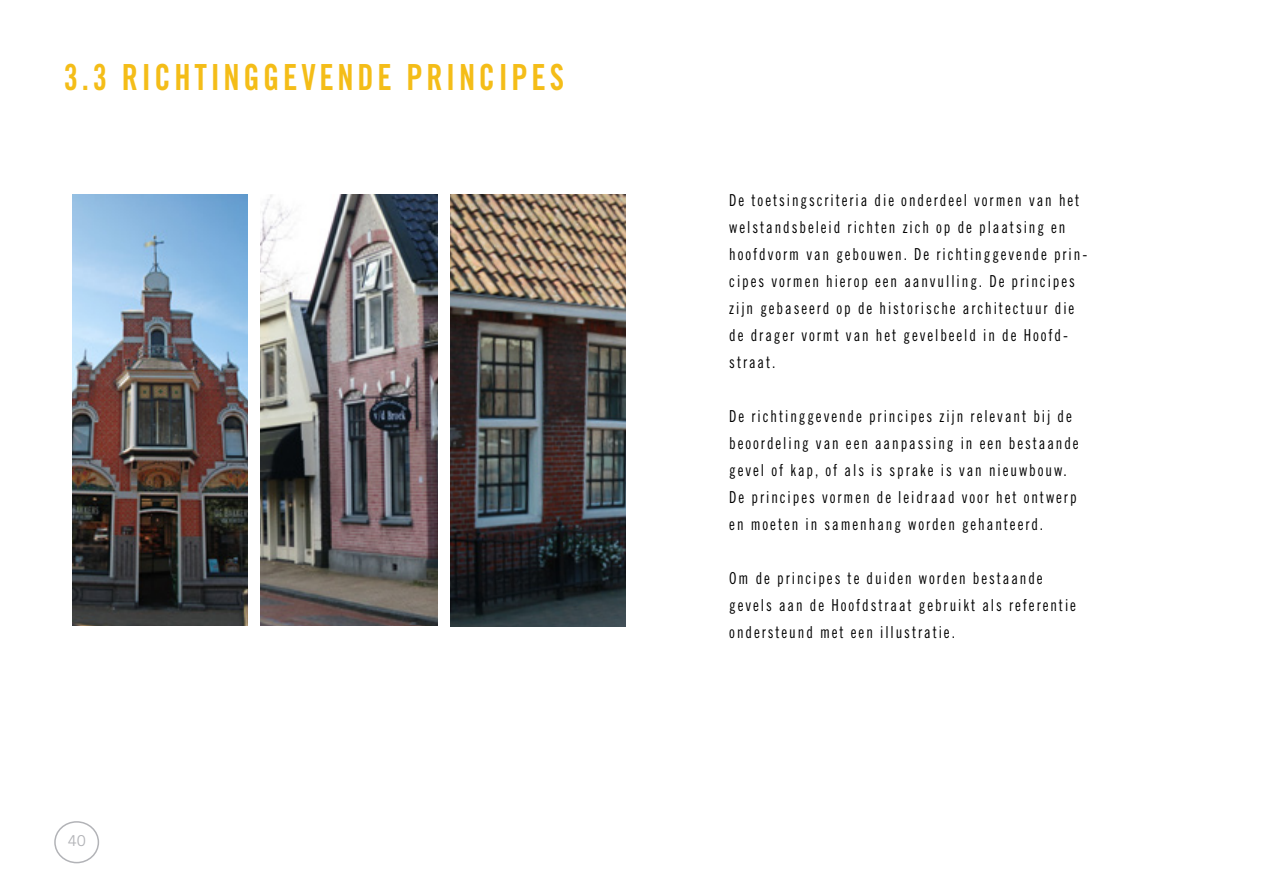
<style>
.page{position:relative;width:1263px;height:893px;background:#fff}
.page>*{position:absolute;margin:0;border:0;box-sizing:border-box;transform-origin:0 0}
.t1{font:36px "Trade Gothic LT Std Bd Cn 20";letter-spacing:.115em;color:#f4bd18;scale:.9 1}
.t2{font:16.5px/27px "Trade Gothic LT Std Cn 18";letter-spacing:.13em;color:#000001;scale:.9 1}
.t3{font:15px "Trade Gothic LT Std";color:#b2b3b7}
</style>
<div class="page">
<div style="left:54px;top:821px;width:45px;height:42px;border:2px solid #b2b3b7;border-radius:50%"></div>
<img style="left:73px;top:194px;width:175px;height:432px">
<img style="left:450px;top:195px;width:175px;height:431px">
<img style="left:260px;top:195px;width:177px;height:431px">
<p class="t1" style="left:64px;top:55px;width:557px">3.3 RICHTINGGEVENDE PRINCIPES</p>
<p class="t3" style="left:68px;top:831px;width:20px">40</p>
<p class="t2" style="left:729px;top:187px;width:399px">De toetsingscriteria die onderdeel vormen van het welstandsbeleid richten zich op de plaatsing en hoofdvorm van gebouwen. De richtinggevende prin&shy;cipes vormen hierop een aanvulling. De principes zijn gebaseerd op de historische architectuur die de drager vormt van het gevelbeeld in de Hoofd&shy;straat.</p>
<p class="t2" style="left:729px;top:403px;width:390px">De richtinggevende principes zijn relevant bij de beoordeling van een aanpassing in een bestaande gevel of kap, of als is sprake is van nieuwbouw.</p>
<p class="t2" style="left:729px;top:484px;width:387px">De principes vormen de leidraad voor het ontwerp en moeten in samenhang worden gehanteerd.</p>
<p class="t2" style="left:729px;top:565px;width:387px">Om de principes te duiden worden bestaande gevels aan de Hoofdstraat gebruikt als referentie ondersteund met een illustratie.</p>
</div>
